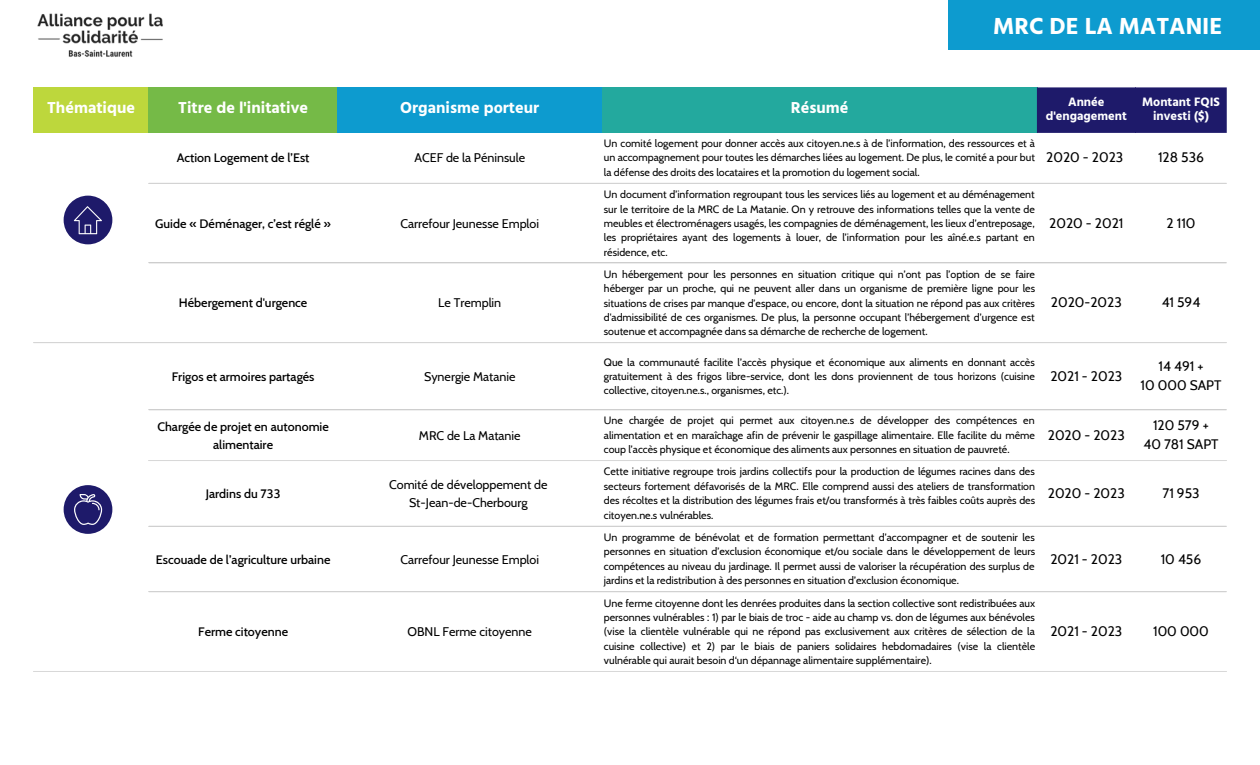
<style>
.page{position:relative;width:1260px;height:765px;background:#fff}
.page>*{position:absolute;margin:0;border:0;box-sizing:border-box;transform-origin:0 0}
.t1{font:700 23.75px "Hind Jalandhar";color:#fff}
.t2{font:700 16.25px "Hind Jalandhar";color:#fff}
.t3{font:13.75px/18.8px "Cabin";color:#000;text-align:center}
.t4{font:500 12.5px/17.5px "Cabin";color:#000;text-align:center}
.t5{font:12.5px/17.5px "Cabin";color:#000;text-align:center}
.t6{font:700 12.5px/13.8px "Hind Jalandhar";color:#fff;text-align:center}
.t7{font:10.62px/14.4px "Cabin";color:#000;text-align:justify}
</style>
<div class="page">
<div style="left:33px;top:88px;width:116px;height:45px;background:#bdd73c"></div>
<div style="left:149px;top:88px;width:189px;height:45px;background:#75ba47"></div>
<div style="left:337px;top:88px;width:265px;height:45px;background:#0d9bcf"></div>
<div style="left:602px;top:88px;width:435px;height:45px;background:#23a99e"></div>
<div style="left:1037px;top:88px;width:190px;height:45px;background:#1e1a6a"></div>
<hr style="left:149px;top:183px;width:1078px;height:1px;background:#d9d9d9">
<hr style="left:149px;top:263px;width:1078px;height:1px;background:#d9d9d9">
<hr style="left:33px;top:342px;width:1194px;height:1px;background:#d9d9d9">
<hr style="left:149px;top:409px;width:1078px;height:1px;background:#d9d9d9">
<hr style="left:149px;top:460px;width:1078px;height:1px;background:#d9d9d9">
<hr style="left:149px;top:526px;width:1078px;height:1px;background:#d9d9d9">
<hr style="left:149px;top:591px;width:1078px;height:1px;background:#d9d9d9">
<hr style="left:33px;top:671px;width:1194px;height:1px;background:#d9d9d9">
<img style="left:37px;top:13px;width:126px;height:44px">
<div style="left:949px;top:0;width:311px;height:50px;background:#0d9bcf"></div>
<div style="left:64px;top:485px;width:48px;height:49px;background:#1e1a6a;border-radius:50%"></div>
<svg style="left:74px;top:494px;width:28px;height:31px"></svg>
<div style="left:64px;top:196px;width:48px;height:48px;background:#1e1a6a;border-radius:50%"></div>
<svg style="left:74px;top:206px;width:28px;height:28px"></svg>
<h1 class="t1" style="left:993px;top:11px;width:231px">MRC DE LA MATANIE</h1>
<h2 class="t2" style="left:47px;top:98px;width:90px">Thématique</h2>
<h2 class="t2" style="left:178px;top:98px;width:131px">Titre de l'initative</h2>
<h2 class="t2" style="left:400px;top:98px;width:141px">Organisme porteur</h2>
<h2 class="t2" style="left:791px;top:98px;width:59px">Résumé</h2>
<p class="t6" style="left:1046px;top:95px;width:83px">Année d'engagement</p>
<p class="t6" style="left:1142px;top:95px;width:79px">Montant FQIS investi ($)</p>
<p class="t4" style="left:177px;top:149px;width:134px">Action Logement de l’Est</p>
<p class="t5" style="left:414px;top:149px;width:112px">ACEF de la Péninsule</p>
<p class="t7" style="left:604px;top:136px;width:433px">Un comité logement pour donner accès aux citoyen.ne.s à de l’information, des ressources et à un accompagnement pour toutes les démarches liées au logement. De plus, le comité a pour but la défense des droits des locataires et la promotion du logement social.</p>
<p class="t3" style="left:1046px;top:148px;width:79px">2020 - 2023</p>
<p class="t3" style="left:1158px;top:148px;width:47px">128 536</p>
<p class="t4" style="left:155px;top:214px;width:177px">Guide « Déménager, c’est réglé »</p>
<p class="t5" style="left:400px;top:214px;width:140px">Carrefour Jeunesse Emploi</p>
<p class="t7" style="left:604px;top:187px;width:432px">Un document d’information regroupant tous les services liés au logement et au déménagement sur le territoire de la MRC de La Matanie. On y retrouve des informations telles que la vente de meubles et électroménagers usagés, les compagnies de déménagement, les lieux d’entreposage, les propriétaires ayant des logements à louer, de l’information pour les aîné.e.s partant en résidence, etc.</p>
<p class="t3" style="left:1049px;top:213px;width:76px">2020 - 2021</p>
<p class="t3" style="left:1167px;top:213px;width:30px">2 110</p>
<p class="t4" style="left:179px;top:294px;width:130px">Hébergement d'urgence</p>
<p class="t5" style="left:438px;top:294px;width:64px">Le Tremplin</p>
<p class="t7" style="left:604px;top:267px;width:433px">Un hébergement pour les personnes en situation critique qui n’ont pas l’option de se faire héberger par un proche, qui ne peuvent aller dans un organisme de première ligne pour les situations de crises par manque d’espace, ou encore, dont la situation ne répond pas aux critères d'admissibilité de ces organismes. De plus, la personne occupant l’hébergement d’urgence est soutenue et accompagnée dans sa démarche de recherche de logement.</p>
<p class="t3" style="left:1051px;top:293px;width:72px">2020-2023</p>
<p class="t3" style="left:1162px;top:293px;width:40px">41 594</p>
<p class="t4" style="left:172px;top:367px;width:144px">Frigos et armoires partagés</p>
<p class="t5" style="left:424px;top:367px;width:93px">Synergie Matanie</p>
<p class="t7" style="left:604px;top:355px;width:433px">Que la communauté facilite l’accès physique et économique aux aliments en donnant accès gratuitement à des frigos libre-service, dont les dons proviennent de tous horizons (cuisine collective, citoyen.ne.s., organismes, etc.).</p>
<p class="t3" style="left:1050px;top:366px;width:73px">2021 - 2023</p>
<p class="t3" style="left:1141px;top:357px;width:82px">14 491 +<br>10 000 SAPT</p>
<p class="t4" style="left:157px;top:418px;width:173px">Chargée de projet en autonomie alimentaire</p>
<p class="t5" style="left:419px;top:427px;width:103px">MRC de La Matanie</p>
<p class="t7" style="left:604px;top:413px;width:432px">Une chargée de projet qui permet aux citoyen.ne.s de développer des compétences en alimentation et en maraîchage afin de prévenir le gaspillage alimentaire. Elle facilite du même coup l’accès physique et économique des aliments aux personnes en situation de pauvreté.</p>
<p class="t3" style="left:1048px;top:425px;width:79px">2020 - 2023</p>
<p class="t3" style="left:1143px;top:416px;width:77px">120 579 +<br>40 781 SAPT</p>
<p class="t4" style="left:206px;top:485px;width:76px">Jardins du 733</p>
<p class="t5" style="left:389px;top:476px;width:160px">Comité de développement de<br>St-Jean-de-Cherbourg</p>
<p class="t7" style="left:604px;top:464px;width:433px">Cette initiative regroupe trois jardins collectifs pour la production de légumes racines dans des secteurs fortement défavorisés de la MRC. Elle comprend aussi des ateliers de transformation des récoltes et la distribution des légumes frais et/ou transformés à très faibles coûts auprès des citoyen.ne.s vulnérables.</p>
<p class="t3" style="left:1048px;top:484px;width:79px">2020 - 2023</p>
<p class="t3" style="left:1162px;top:484px;width:39px">71 953</p>
<p class="t4" style="left:156px;top:550px;width:176px">Escouade de l’agriculture urbaine</p>
<p class="t5" style="left:400px;top:550px;width:140px">Carrefour Jeunesse Emploi</p>
<p class="t7" style="left:604px;top:530px;width:433px">Un programme de bénévolat et de formation permettant d’accompagner et de soutenir les personnes en situation d’exclusion économique et/ou sociale dans le développement de leurs compétences au niveau du jardinage. Il permet aussi de valoriser la récupération des surplus de jardins et la redistribution à des personnes en situation d’exclusion économique.</p>
<p class="t3" style="left:1050px;top:549px;width:73px">2021 - 2023</p>
<p class="t3" style="left:1161px;top:549px;width:42px">10 456</p>
<p class="t4" style="left:198px;top:623px;width:92px">Ferme citoyenne</p>
<p class="t5" style="left:408px;top:623px;width:126px">OBNL Ferme citoyenne</p>
<p class="t7" style="left:604px;top:596px;width:433px">Une ferme citoyenne dont les denrées produites dans la section collective sont redistribuées aux personnes vulnérables : 1) par le biais de troc - aide au champ vs. don de légumes aux bénévoles (vise la clientèle vulnérable qui ne répond pas exclusivement aux critères de sélection de la cuisine collective) et 2) par le biais de paniers solidaires hebdomadaires (vise la clientèle vulnérable qui aurait besoin d‘un dépannage alimentaire supplémentaire).</p>
<p class="t3" style="left:1050px;top:622px;width:73px">2021 - 2023</p>
<p class="t3" style="left:1153px;top:622px;width:57px">100 000</p>
</div>
